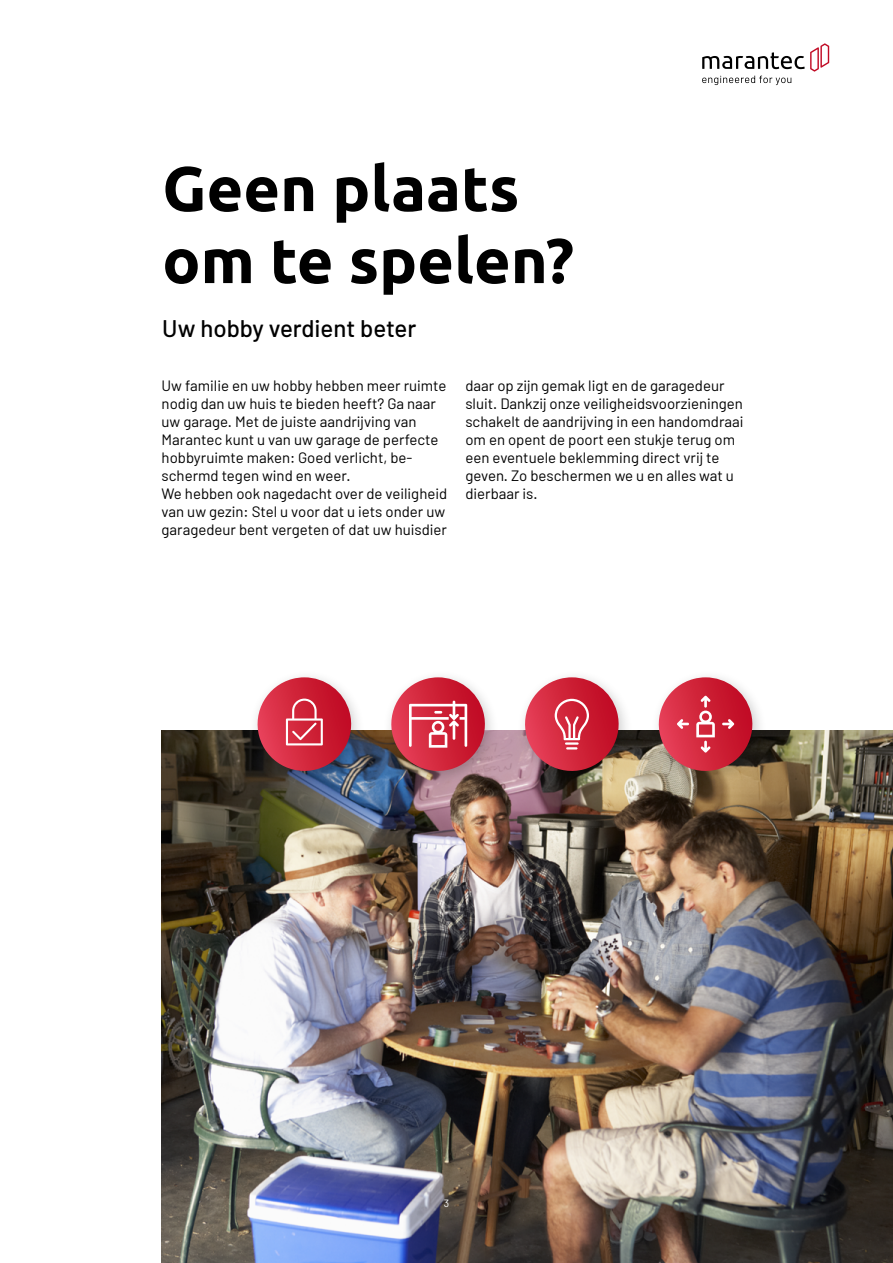
<style>
.page{position:relative;width:893px;height:1263px;background:#fff}
.page>*{position:absolute;margin:0;border:0;box-sizing:border-box;transform-origin:0 0}
.t1{font:700 63px/72px "Ubuntu";color:#000}
.t2{font:500 24px "Barlow";color:#000}
.t3{font:15px/18px "Barlow";color:#000}
.t4{font:10.5px "Barlow";color:#fff}
</style>
<div class="page">
<img style="left:162px;top:730px;width:731px;height:533px">
<div style="left:248px;top:669px;width:118px;height:117px;background:#000;opacity:.2"></div>
<div style="left:382px;top:669px;width:118px;height:117px;background:#000;opacity:.2"></div>
<div style="left:516px;top:669px;width:118px;height:117px;background:#000;opacity:.2"></div>
<div style="left:650px;top:669px;width:117px;height:117px;background:#000;opacity:.2"></div>
<svg style="left:386px;top:677px;width:104px;height:99px"></svg>
<svg style="left:654px;top:677px;width:103px;height:99px;background:#c95964"></svg>
<svg style="left:520px;top:677px;width:104px;height:99px"></svg>
<svg style="left:252px;top:677px;width:104px;height:99px;background:#bb5162"></svg>
<svg style="left:702px;top:43px;width:127px;height:42px"></svg>
<h1 class="t1" style="left:162px;top:152px;width:413px">Geen plaats om te spelen?</h1>
<h2 class="t2" style="left:162px;top:314px;width:256px">Uw hobby verdient beter</h2>
<p class="t3" style="left:162px;top:376px;width:287px">Uw familie en uw hobby hebben meer ruimte nodig dan uw huis te bieden heeft? Ga naar uw garage. Met de juiste aandrijving van Marantec kunt u van uw garage de perfecte hobbyruimte maken: Goed verlicht, be&shy;schermd tegen wind en weer.<br>We hebben ook nagedacht over de veiligheid van uw gezin: Stel u voor dat u iets onder uw garagedeur bent vergeten of dat uw huisdier</p>
<p class="t3" style="left:465px;top:376px;width:280px">daar op zijn gemak ligt en de garagedeur sluit. Dankzij onze veiligheidsvoorzieningen schakelt de aandrijving in een handomdraai om en opent de poort een stukje terug om een eventuele beklemming direct vrij te geven. Zo beschermen we u en alles wat u dierbaar is.</p>
<p class="t4" style="left:444px;top:1196px;width:7px">3</p>
</div>
